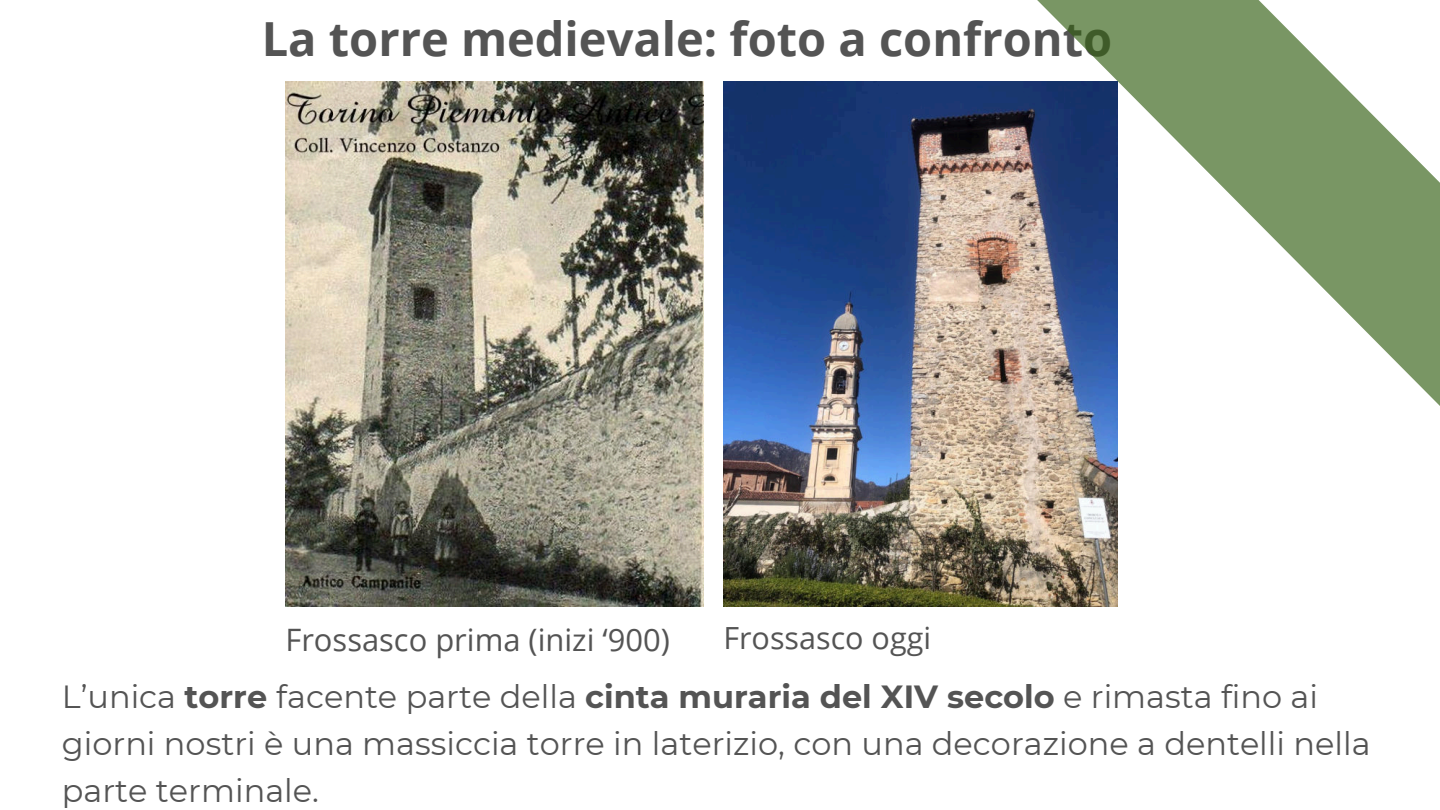
<style>
.page{position:relative;width:1440px;height:810px;background:#fff}
.page>*{position:absolute;margin:0;border:0;box-sizing:border-box;transform-origin:0 0}
.t1{font:700 47px "Open Sans";color:#545454}
.t2{font:32px/47.3px "Montserrat";color:#545454}
.t3{font:30.9px "Open Sans";color:#545454}
.t4{font:30.5px "Open Sans";color:#545454}
.s1{font-weight:700}
</style>
<div class="page">
<img style="left:285px;top:81px;width:418px;height:526px">
<svg style="left:1037px;top:0;width:403px;height:406px"></svg>
<img style="left:723px;top:81px;width:395px;height:526px">
<h1 class="t1" style="left:262px;top:6px;width:852px">La torre medievale: foto a confronto</h1>
<p class="t3" style="left:285px;top:619px;width:386px">Frossasco prima (inizi ‘900)</p>
<p class="t4" style="left:723px;top:617px;width:209px">Frossasco oggi</p>
<p class="t2" style="left:62px;top:671px;width:1310px">L’unica <span class="s1">torre</span> facente parte della <span class="s1">cinta muraria del XIV secolo</span> e rimasta fino ai giorni nostri è una massiccia torre in laterizio, con una decorazione a dentelli nella parte terminale.</p>
</div>
